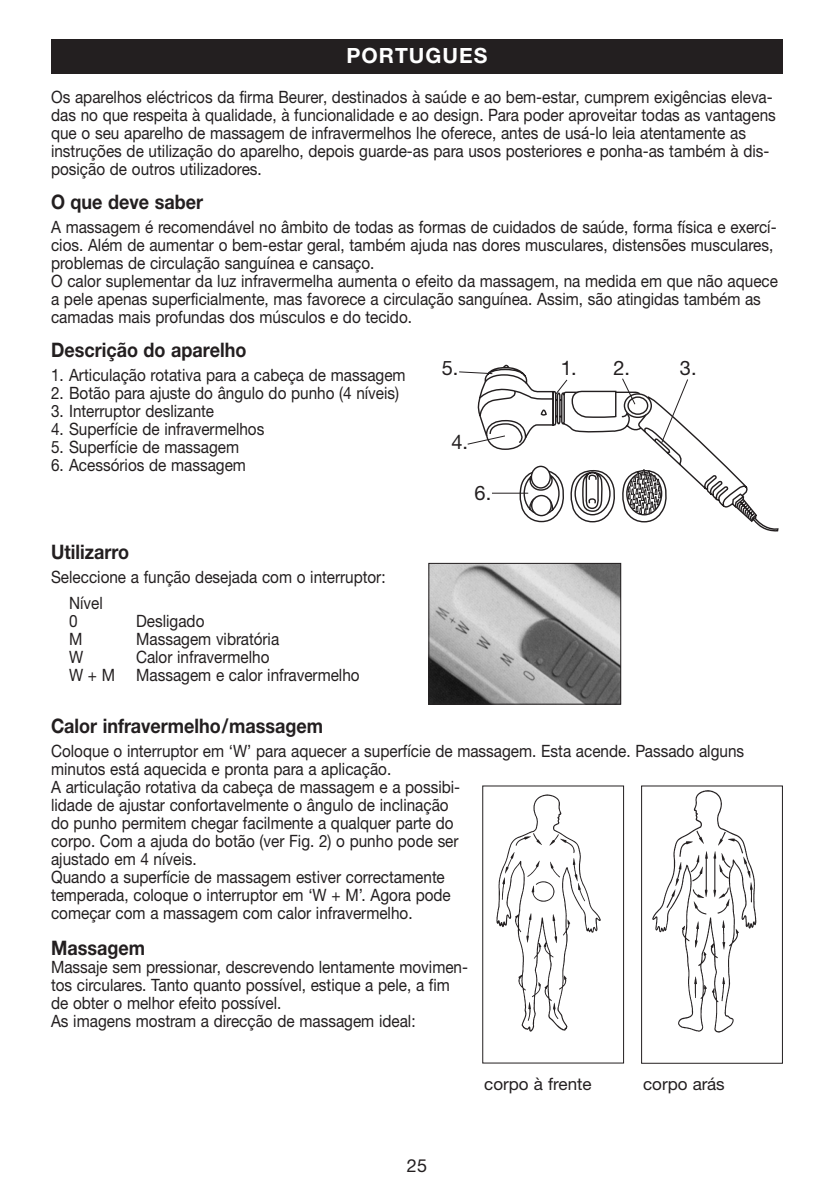
<style>
.page{position:relative;width:834px;height:1191px;background:#fff}
.page>*{position:absolute;margin:0;border:0;box-sizing:border-box;transform-origin:0 0}
.t1{font:700 21px "Helvetica Neue LTW1 G";color:#fff}
.t2{font:700 20px "Helvetica Neue LTW1 G";color:#231f20;scale:.9 1}
.t3{font:20px "Helvetica Neue LTW1 G";color:#231f20}
.t4{font:18px "Helvetica Neue LTW1 G";color:#231f20}
.t5{font:17px/18px "Helvetica Neue LTW1 G";color:#231f20;scale:.9 1}
.t6{font:17px "Helvetica Neue LTW1 G";color:#231f20}
</style>
<div class="page">
<div style="left:51px;top:40px;width:731px;height:34px;background:#231f20"></div>
<img style="left:430px;top:565px;width:189px;height:137px">
<div style="left:428px;top:563px;width:193px;height:141px;border:1px solid #231f20"></div>
<svg style="left:459px;top:364px;width:320px;height:168px"></svg>
<img style="left:652px;top:790px;width:104px;height:243px">
<div style="left:641px;top:785px;width:141px;height:278px;border:1px solid #231f20"></div>
<img style="left:496px;top:794px;width:104px;height:237px">
<div style="left:482px;top:785px;width:142px;height:278px;border:1px solid #231f20"></div>
<p class="t1" style="left:346px;top:43px;width:17px">Portugue</p>
<p class="t1" style="left:474px;top:43px;width:15px">s</p>
<p class="t5" style="left:51px;top:88px;width:806px">Os aparelhos eléctricos da firma Beurer, destinados à saúde e ao bem-estar, cumprem exigências eleva&shy;das no que respeita à qualidade, à funcionalidade e ao design. Para poder aproveitar todas as vantagens que o seu aparelho de massagem de infravermelhos lhe oferece, antes de usá-lo leia atentamente as instruções de utilização do aparelho, depois guarde-as para usos posteriores e ponha-as também à dis&shy;posição de outros utilizadores.</p>
<p class="t2" style="left:51px;top:190px;width:170px">O que deve saber</p>
<p class="t5" style="left:51px;top:218px;width:809px">A massagem é recomendável no âmbito de todas as formas de cuidados de saúde, forma física e exercí&shy;cios. Além de aumentar o bem-estar geral, também ajuda nas dores musculares, distensões musculares, problemas de circulação sanguínea e cansaço.<br>O calor suplementar da luz infravermelha aumenta o efeito da massagem, na medida em que não aquece a pele apenas superficialmente, mas favorece a circulação sanguínea. Assim, são atingidas também as camadas mais profundas dos músculos e do tecido.</p>
<p class="t2" style="left:51px;top:337px;width:218px">Descrição do aparelho</p>
<p class="t5" style="left:51px;top:365px;width:395px">1. Articulação rotativa para a cabeça de massagem</p>
<p class="t5" style="left:51px;top:383px;width:388px">2. Botão para ajuste do ângulo do punho (4 níveis)</p>
<p class="t5" style="left:51px;top:401px;width:183px">3. Interruptor deslizante</p>
<p class="t5" style="left:51px;top:419px;width:238px">4. Superfície de infravermelhos</p>
<p class="t5" style="left:51px;top:437px;width:210px">5. Superfície de massagem</p>
<p class="t5" style="left:51px;top:455px;width:218px">6. Acessórios de massagem</p>
<p class="t3" style="left:561px;top:356px;width:71px">1. 2.</p>
<p class="t3" style="left:679px;top:356px;width:18px">3.</p>
<p class="t3" style="left:441px;top:356px;width:18px">5.</p>
<p class="t3" style="left:451px;top:429px;width:18px">4.</p>
<p class="t3" style="left:474px;top:481px;width:18px">6.</p>
<p class="t2" style="left:51px;top:539px;width:88px">Utilizarro</p>
<p class="t5" style="left:69px;top:563px;width:353px;line-height:26.6px;text-indent:-18px">Seleccione a função desejada com o interruptor:<br>Nível</p>
<p class="t5" style="left:69px;top:612px;width:11px">0</p>
<p class="t5" style="left:136px;top:612px;width:77px">Desligado</p>
<p class="t5" style="left:69px;top:630px;width:16px">M</p>
<p class="t5" style="left:136px;top:630px;width:160px">Massagem vibratória</p>
<p class="t5" style="left:69px;top:648px;width:17px">W</p>
<p class="t5" style="left:69px;top:648px;width:324px;text-indent:67px">Calor infravermelho<br>W + M Massagem e calor infravermelho</p>
<p class="t2" style="left:51px;top:714px;width:304px">Calor infravermelho/massagem</p>
<p class="t5" style="left:51px;top:742px;width:771px">Coloque o interruptor em ‘W’ para aquecer a superfície de massagem. Esta acende. Passado alguns minutos está aquecida e pronta para a aplicação.<br>A articulação rotativa da cabeça de massagem e a possibi-<br>lidade de ajustar confortavelmente o ângulo de inclinação<br>do punho permitem chegar facilmente a qualquer parte do<br>corpo. Com a ajuda do botão (ver Fig. 2) o punho pode ser<br>ajustado em 4 níveis.<br>Quando a superfície de massagem estiver correctamente<br>temperada, coloque o interruptor em ‘W + M’. Agora pode<br>começar com a massagem com calor infravermelho.</p>
<p class="t2" style="left:51px;top:935px;width:106px">Massagem</p>
<p class="t5" style="left:51px;top:958px;width:465px">Massaje sem pressionar, descrevendo lentamente movimen&shy;tos circulares. Tanto quanto possível, estique a pele, a fim de obter o melhor efeito possível.<br>As imagens mostram a direcção de massagem ideal:</p>
<p class="t4" style="left:407px;top:1154px;width:22px">25</p>
<p class="t6" style="left:484px;top:1073px;width:109px">corpo à frente</p>
<p class="t6" style="left:643px;top:1073px;width:83px">corpo arás</p>
</div>
